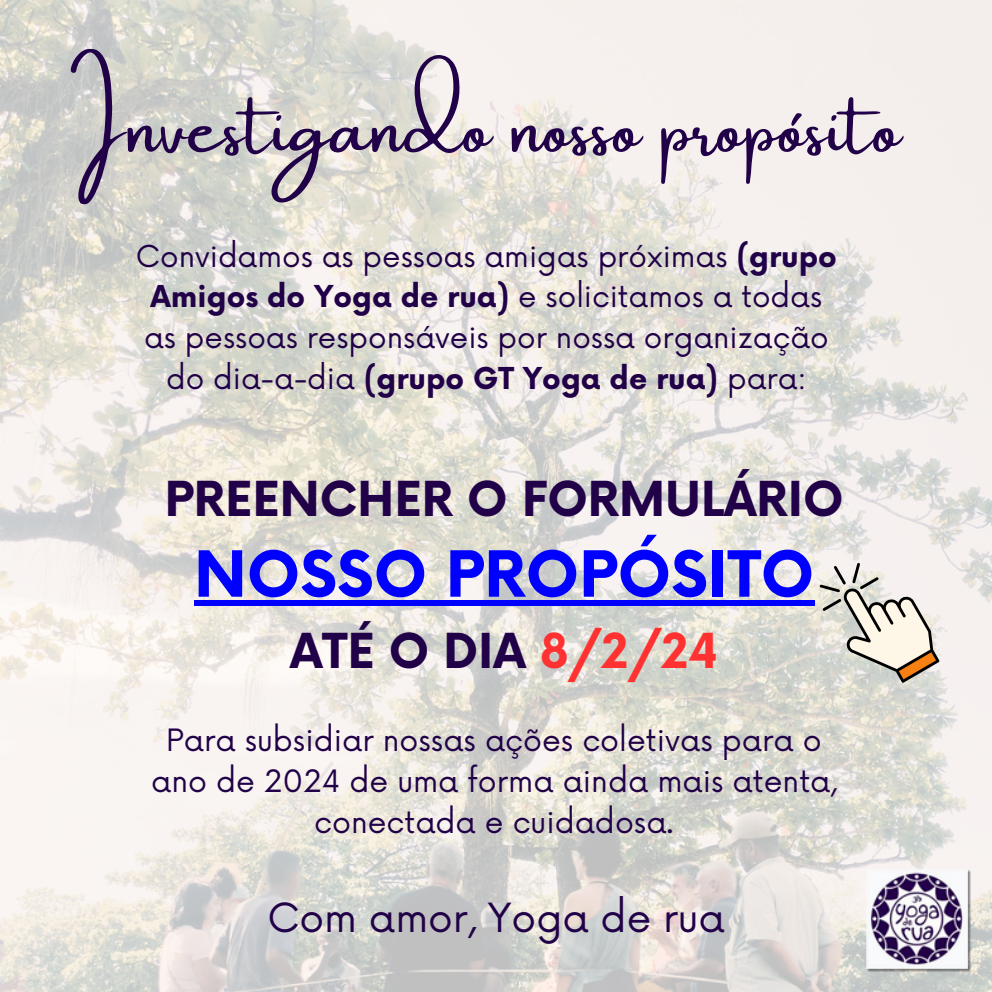
<style>
.page{position:relative;width:992px;height:992px;background:#fff}
.page>*{position:absolute;margin:0;border:0;box-sizing:border-box;transform-origin:0 0}
.t1{font:77.5px "Amsterdam One";color:#210147}
.t2{font:700 62px "Now";color:#00f}
.t3{font:700 47px "Now";color:#210147}
.t4{font:39.25px "Now";color:#210147}
.t5{font:30px/41.2px "Now";color:#210147;text-align:center}
.t6{font:29.5px/40.8px "Now";color:#210147;text-align:center}
.s1{font-weight:700}
.s2{color:#ff3131}
</style>
<div class="page">
<img style="left:0;top:0;width:992px;height:992px">
<img style="left:866px;top:870px;width:105px;height:103px">
<div style="left:194px;top:600px;width:620px;height:6px;background:#00f"></div>
<svg style="left:819px;top:563px;width:120px;height:120px"></svg>
<h1 class="t1" style="left:71px;top:84px;width:833px">Investigando nosso propósito</h1>
<p class="t6" style="left:136px;top:237px;width:702px">Convidamos as pessoas amigas próximas <span class="s1">(grupo Amigos do Yoga de rua)</span> e solicitamos a todas as pessoas responsáveis por nossa organização do dia-a-dia <span class="s1">(grupo GT Yoga de rua)</span> para:</p>
<p class="t3" style="left:165px;top:474px;width:680px">PREENCHER O FORMULÁRIO</p>
<p class="t2" style="left:194px;top:541px;width:622px">NOSSO PROPÓSITO</p>
<p class="t3" style="left:290px;top:626px;width:430px">ATÉ O DIA <span class="s2">8/2/24</span></p>
<p class="t5" style="left:151px;top:721px;width:687px">Para subsidiar nossas ações coletivas para o ano de 2024 de uma forma ainda mais atenta, conectada e cuidadosa.</p>
<h2 class="t4" style="left:267px;top:896px;width:459px">Com amor, Yoga de rua</h2>
</div>
